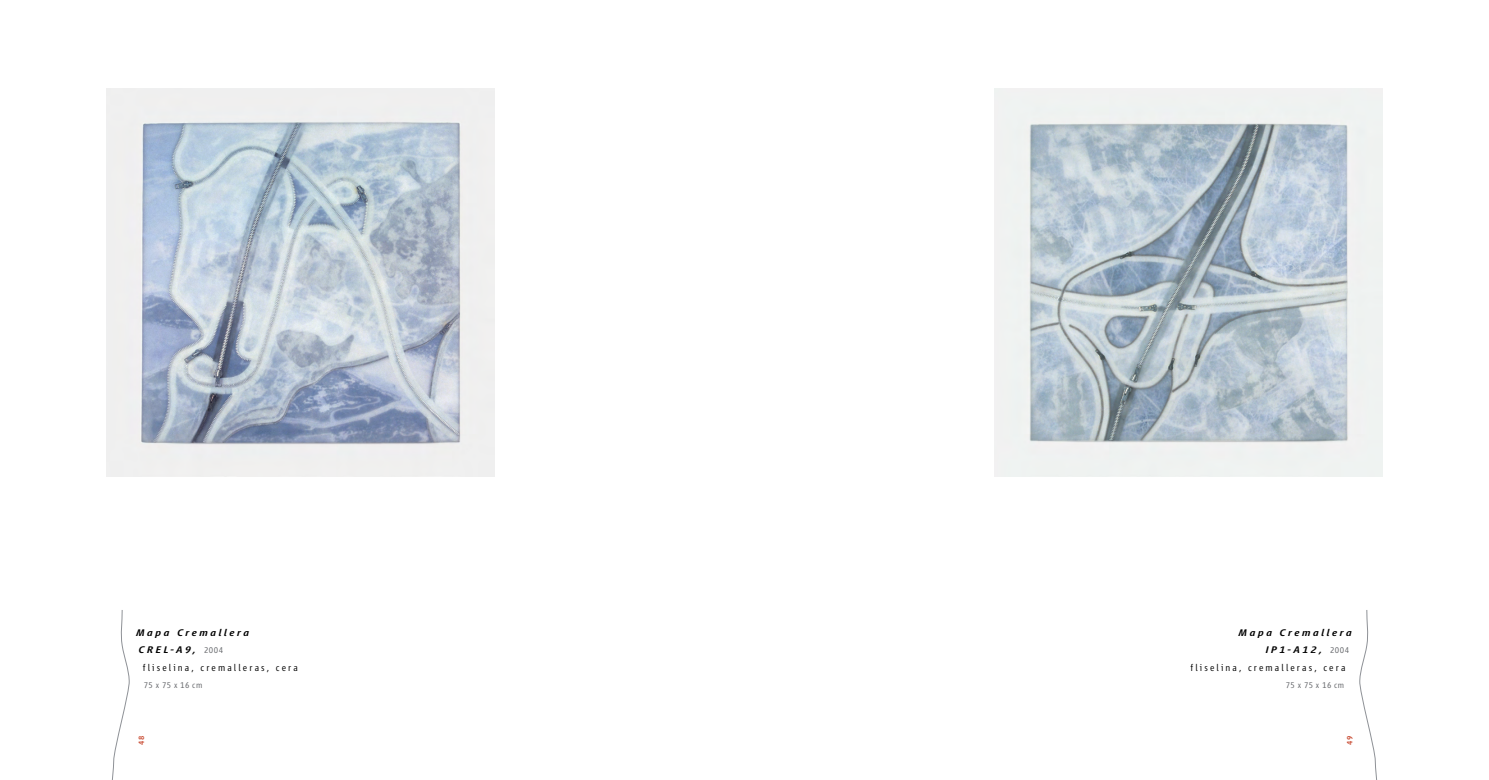
<style>
.page{position:relative;width:1489px;height:780px;background:#fff}
.page>*{position:absolute;margin:0;border:0;box-sizing:border-box;transform-origin:0 0}
.t1{font:italic 500 10px "Vialog";letter-spacing:.21em;color:#000;scale:1.15 1}
.t2{font:300 10px "Vialog";letter-spacing:.21em;color:#000}
.t3{font:300 8.75px "Vialog";letter-spacing:.04em;color:#636569}
.t4{font:500 8.12px "Vialog";color:#c84930}
.s1{font-weight:300;font-style:normal;font-size:8.75px;color:#636569}
</style>
<div class="page">
<img style="left:106px;top:89px;width:388px;height:388px">
<svg style="left:111px;top:610px;width:19px;height:170px"></svg>
<img style="left:994px;top:89px;width:388px;height:388px">
<svg style="left:1359px;top:610px;width:19px;height:170px"></svg>
<p class="t1" style="left:136px;top:626px;width:100px">Mapa Cremallera</p>
<p class="t1" style="left:139px;top:644px;width:75px">CREL-A9, <span class="s1">2004</span></p>
<p class="t2" style="left:143px;top:661px;width:157px">fliselina, cremalleras, cera</p>
<p class="t3" style="left:144px;top:680px;width:60px">75 x 75 x 16 cm</p>
<p class="t1" style="left:1238px;top:626px;width:100px">Mapa Cremallera</p>
<p class="t1" style="left:1265px;top:644px;width:74px">IP1-A12, <span class="s1">2004</span></p>
<p class="t2" style="left:1190px;top:661px;width:157px">fliselina, cremalleras, cera</p>
<p class="t3" style="left:1285px;top:680px;width:60px">75 x 75 x 16 cm</p>
<p class="t4" style="left:137px;top:744px;width:11px;rotate:-90deg">48</p>
<p class="t4" style="left:1345px;top:744px;width:10px;rotate:-90deg">49</p>
</div>
